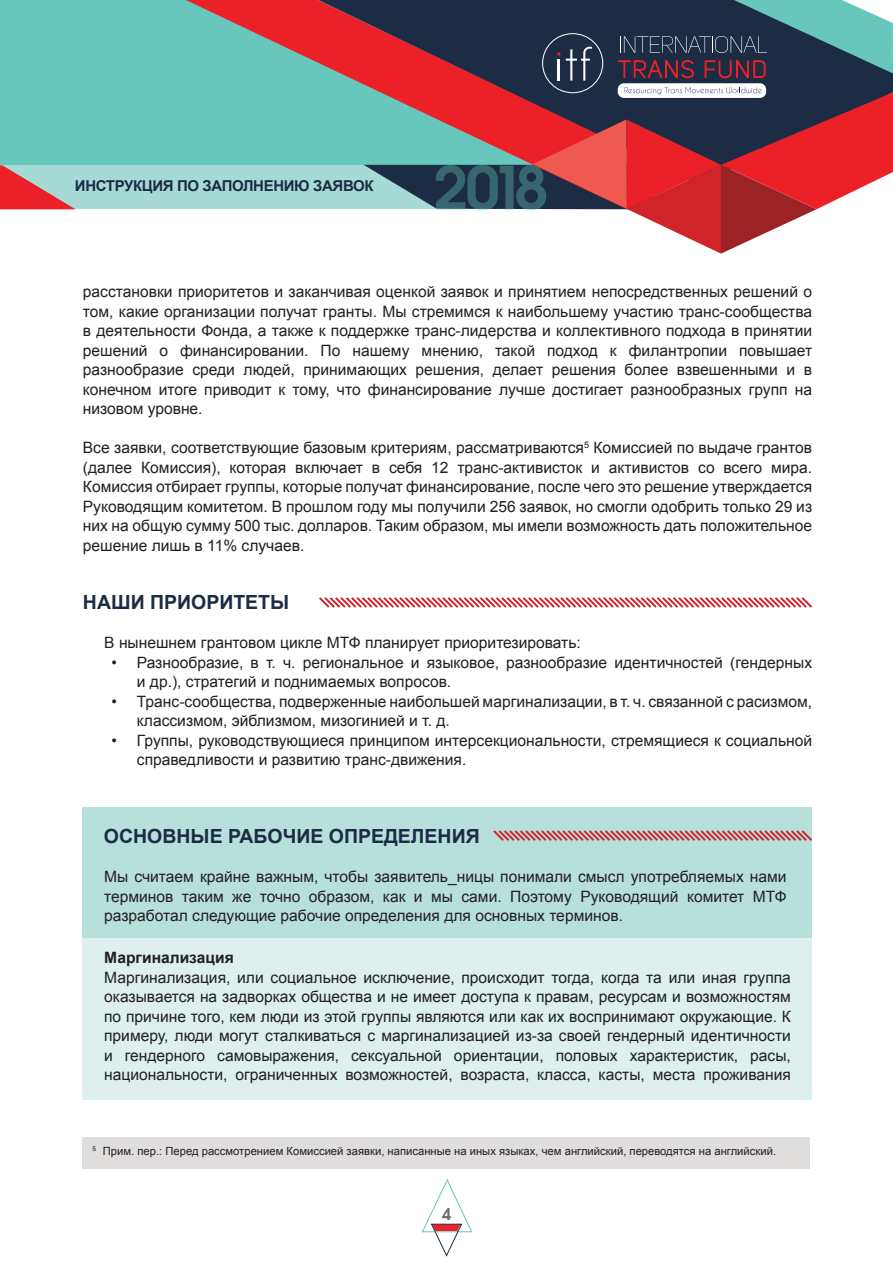
<style>
.page{position:relative;width:893px;height:1263px;background:#fff}
.page>*{position:absolute;margin:0;border:0;box-sizing:border-box;transform-origin:0 0}
.t1{font:700 19.5px "Arial";color:#1b2c44}
.t2{font:16.5px "Avant Garde SH Dem Bol";color:#6c6d70}
.t3{font:15.6px/19.5px "Arial";color:#231f20;text-align:justify}
.t4{font:700 15.6px "Arial";color:#231f20}
.t5{font:700 15px "Arial";letter-spacing:-.025em;color:#1b2c44}
.t6{font:11.25px "Arial";color:#231f20}
</style>
<div class="page">
<svg style="left:0;top:0;width:627px;height:209px;background:#7ba5a1"></svg>
<svg style="left:0;top:165px;width:76px;height:44px;background:#c97c7c"></svg>
<div style="left:618px;top:83px;width:148px;height:15px;background:#fff;border-radius:6px"></div>
<svg style="left:364px;top:87px;width:529px;height:167px"></svg>
<svg style="left:485px;top:0;width:408px;height:81px;background:#314a5c"></svg>
<svg style="left:422px;top:1178px;width:51px;height:79px"></svg>
<div style="left:82px;top:897px;width:730px;height:203px;background:#ddf0ee"></div>
<div style="left:82px;top:807px;width:730px;height:131px;background:#b7e0db"></div>
<svg style="left:493px;top:830px;width:319px;height:11px"></svg>
<svg style="left:319px;top:597px;width:493px;height:11px"></svg>
<div style="left:82px;top:1137px;width:727px;height:31px;background:#e0dddd"></div>
<p class="t5" style="left:75px;top:176px;width:300px">ИНСТРУКЦИЯ ПО ЗАПОЛНЕНИЮ ЗАЯВОК</p>
<p class="t3" style="left:83px;top:282px;width:731px">расстановки приоритетов и заканчивая оценкой заявок и принятием непосредственных решений о том, какие организации получат гранты. Мы стремимся к наибольшему участию транс-сообщества в деятельности Фонда, а также к поддержке транс-лидерства и коллективного подхода в принятии решений о финансировании. По нашему мнению, такой подход к филантропии повышает разнообразие среди людей, принимающих решения, делает решения более взвешенными и в конечном итоге приводит к тому, что финансирование лучше достигает разнообразных групп на низовом уровне.</p>
<p class="t3" style="left:83px;top:438px;width:731px">Все заявки, соответствующие базовым критериям, рассматриваются<sup>5</sup> Комиссией по выдаче грантов (далее Комиссия), которая включает в себя 12 транс-активисток и активистов со всего мира.<br>Комиссия отбирает группы, которые получат финансирование, после чего это решение утверждается Руководящим комитетом. В прошлом году мы получили 256 заявок, но смогли одобрить только 29 из них на общую сумму 500 тыс. долларов. Таким образом, мы имели возможность дать положительное решение лишь в 11% случаев.</p>
<p class="t1" style="left:83px;top:589px;width:208px">НАШИ ПРИОРИТЕТЫ</p>
<p class="t3" style="left:104px;top:633px;width:478px">В нынешнем грантовом цикле МТФ планирует приоритезировать:</p>
<p class="t3" style="left:137px;top:652px;width:677px;text-indent:-26px">• Разнообразие, в т. ч. региональное и языковое, разнообразие идентичностей (гендерных и др.), стратегий и поднимаемых вопросов.</p>
<p class="t3" style="left:137px;top:691px;width:677px;text-indent:-26px">• Транс-сообщества, подверженные наибольшей маргинализации, в т. ч. связанной с расизмом, классизмом, эйблизмом, мизогинией и т. д.</p>
<p class="t3" style="left:137px;top:730px;width:677px;text-indent:-26px">• Группы, руководствующиеся принципом интерсекциональности, стремящиеся к социальной справедливости и развитию транс-движения.</p>
<p class="t1" style="left:104px;top:823px;width:377px">ОСНОВНЫЕ РАБОЧИЕ ОПРЕДЕЛЕНИЯ</p>
<p class="t3" style="left:104px;top:867px;width:684px">Мы считаем крайне важным, чтобы заявитель_ницы понимали смысл употребляемых нами терминов таким же точно образом, как и мы сами. Поэтому Руководящий комитет МТФ разработал следующие рабочие определения для основных терминов.</p>
<p class="t4" style="left:104px;top:947px;width:131px">Маргинализация</p>
<p class="t3" style="left:104px;top:967px;width:688px">Маргинализация, или социальное исключение, происходит тогда, когда та или иная группа оказывается на задворках общества и не имеет доступа к правам, ресурсам и возможностям по причине того, кем люди из этой группы являются или как их воспринимают окружающие. К примеру, люди могут сталкиваться с маргинализацией из-за своей гендерный идентичности и гендерного самовыражения, сексуальной ориентации, половых характеристик, расы, национальности, ограниченных возможностей, возраста, класса, касты, места проживания</p>
<p class="t6" style="left:92px;top:1143px;width:685px"><sup>5</sup> Прим. пер.: Перед рассмотрением Комиссией заявки, написанные на иных языках, чем английский, переводятся на английский.</p>
<p class="t2" style="left:442px;top:1204px;width:10px">4</p>
</div>
